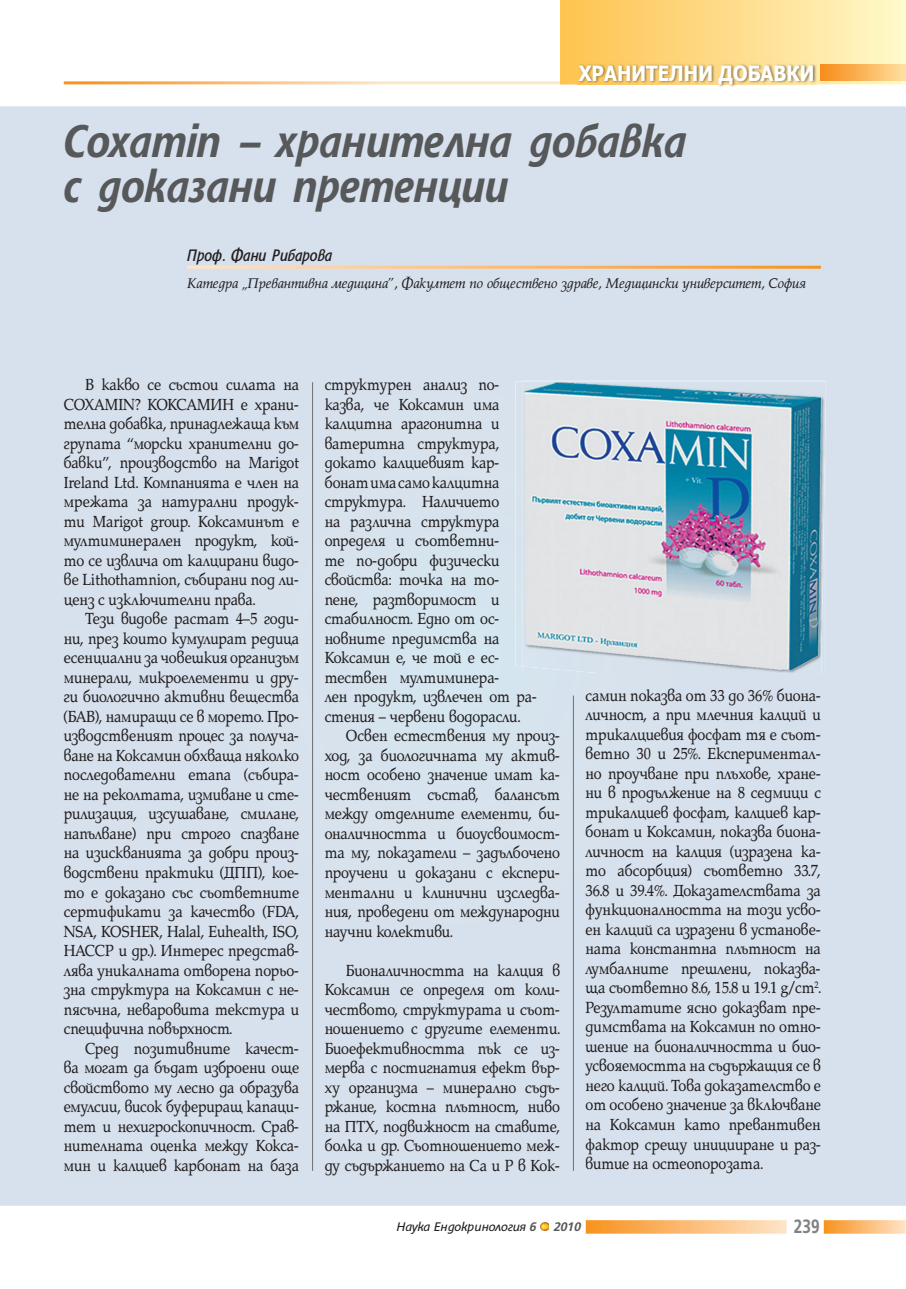
<style>
.page{position:relative;width:906px;height:1289px;background:#fff}
.page>*{position:absolute;margin:0;border:0;box-sizing:border-box;transform-origin:0 0}
.t1{font:italic 700 condensed 49.5px/45px "HS Grotesk Bg";color:#57585a}
.t2{font:700 21px "Tahoma";color:#fff;scale:.9 1}
.t3{font:700 21px "HS Grotesk Bg";color:#808285;scale:.8 1}
.t4{font:italic condensed 18px "HS Grotesk Bg";color:#231f20}
.t5{font:17.25px/19.5px "Platinum Bg";color:#231f20;text-align:justify;scale:.9 1}
.t6{font:italic 15px "Platinum Bg";letter-spacing:-.01em;color:#231f20}
.t7{font:italic 13.5px "HS Grotesk Bg";letter-spacing:-.01em;color:#231f20}
.t8{font:italic 700 13.5px "HS Grotesk Bg";color:#57585a}
.s1{font-weight:700;color:#57585a}
</style>
<div class="page">
<svg style="left:540px;top:1222px;width:9px;height:8px"></svg>
<svg style="left:586px;top:1220px;width:200px;height:13px;background:#fbbb74"></svg>
<svg style="left:824px;top:1220px;width:81px;height:13px"></svg>
<div style="left:0;top:106px;width:906px;height:1099px;background:#d7e1ed"></div>
<hr style="left:187px;top:266px;width:634px;height:3px;background:#fff">
<img style="left:523px;top:380px;width:302px;height:286px">
<img style="left:774px;top:429px;width:51px;height:245px">
<img style="left:523px;top:666px;width:252px;height:8px">
<img style="left:515px;top:381px;width:8px;height:285px">
<img style="left:824px;top:381px;width:2px;height:61px">
<hr style="left:312px;top:382px;width:1px;height:788px;background:#6c6d70">
<hr style="left:573px;top:695px;width:1px;height:475px;background:#6c6d70">
<svg style="left:560px;top:0;width:346px;height:84px;background:#fedd8b"></svg>
<img style="left:577px;top:63px;width:240px;height:24px">
<img style="left:821px;top:64px;width:85px;height:17px">
<p class="t2" style="left:578px;top:60px;width:263px">ХРАНИТЕЛНИ ДОБАВКИ</p>
<h1 class="t1" style="left:64px;top:122px;width:624px">Coxamin – хранителна добавка с доказани претенции</h1>
<p class="t4" style="left:187px;top:249px;width:147px">Проф. Фани Рибарова</p>
<p class="t6" style="left:187px;top:278px;width:620px">Катедра „Превантивна медицина”, Факултет по обществено здраве, Медицински университет, София</p>
<p class="t5" style="left:64px;top:376px;width:263px;text-indent:21px">В какво се състои силата на COXAMIN? КОКСАМИН е храни&shy;телна добавка, принадлежаща към групата “морски хранителни до&shy;бавки”, производство на Marigot Ireland Ltd. Компанията е член на мрежата за натурални продук&shy;ти Marigot group. Коксаминът е мултиминерален продукт, кой&shy;то се извлича от калцирани видо&shy;ве Lithothamnion, събирани под ли&shy;ценз с изключителни права.</p>
<p class="t5" style="left:64px;top:610px;width:263px;text-indent:21px">Тези видове растат 4–5 годи&shy;ни, през които кумулират редица есенциални за човешкия организъм минерали, микроелементи и дру&shy;ги биологично активни вещества (БАВ), намиращи се в морето. Про&shy;изводственият процес за получа&shy;ване на Коксамин обхваща няколко последователни етапа (събира&shy;не на реколтата, измиване и сте&shy;рилизация, изсушаване, смилане, напълване) при строго спазване на изискванията за добри произ&shy;водствени практики (ДПП), кое&shy;то е доказано със съответните сертификати за качество (FDA, NSA, KOSHER, Halal, Euhealth, ISO, HACCP и др.). Интерес представ&shy;лява уникалната отворена порьо&shy;зна структура на Коксамин с не&shy;пясъчна, неваровита текстура и специфична повърхност.</p>
<p class="t5" style="left:64px;top:1039px;width:263px;text-indent:21px">Сред позитивните качест&shy;ва могат да бъдат изброени още свойството му лесно да образува емулсии, висок буфериращ капаци&shy;тет и нехигроскопичност. Срав&shy;нителната оценка между Кокса&shy;мин и калциев карбонат на база</p>
<p class="t5" style="left:325px;top:376px;width:196px">структурен анализ по-</p>
<p class="t5" style="left:325px;top:396px;width:196px">казва, че Коксамин има</p>
<p class="t5" style="left:325px;top:415px;width:196px">калцитна арагонитна и</p>
<p class="t5" style="left:325px;top:435px;width:196px">ватеритна структура,</p>
<p class="t5" style="left:325px;top:454px;width:196px">докато калциевият кар-</p>
<p class="t5" style="left:325px;top:474px;width:196px">бонат има само калцитна</p>
<p class="t5" style="left:325px;top:493px;width:196px">структура. Наличието</p>
<p class="t5" style="left:325px;top:513px;width:196px">на различна структура</p>
<p class="t5" style="left:325px;top:532px;width:196px">определя и съответни-</p>
<p class="t5" style="left:325px;top:552px;width:196px">те по-добри физически</p>
<p class="t5" style="left:325px;top:571px;width:196px">свойства: точка на то-</p>
<p class="t5" style="left:325px;top:591px;width:196px">пене, разтворимост и</p>
<p class="t5" style="left:325px;top:610px;width:196px">стабилност. Едно от ос-</p>
<p class="t5" style="left:325px;top:630px;width:196px">новните предимства на</p>
<p class="t5" style="left:325px;top:649px;width:196px">Коксамин е, че той е ес-</p>
<p class="t5" style="left:325px;top:669px;width:196px">тествен мултиминера-</p>
<p class="t5" style="left:325px;top:688px;width:237px">лен продукт, извлечен от ра-</p>
<p class="t5" style="left:325px;top:708px;width:219px">стения – червени водорасли.</p>
<p class="t5" style="left:346px;top:727px;width:239px">Освен естествения му произ-</p>
<p class="t5" style="left:325px;top:747px;width:263px">ход, за биологичната му актив-</p>
<p class="t5" style="left:325px;top:766px;width:263px">ност особено значение имат ка-</p>
<p class="t5" style="left:325px;top:786px;width:263px">чественият състав, балансът</p>
<p class="t5" style="left:325px;top:805px;width:263px">между отделните елементи, би-</p>
<p class="t5" style="left:325px;top:825px;width:263px">оналичността и биоусвоимост-</p>
<p class="t5" style="left:325px;top:844px;width:263px">та му, показатели – задълбочено</p>
<p class="t5" style="left:325px;top:864px;width:263px">проучени и доказани с експери-</p>
<p class="t5" style="left:325px;top:883px;width:263px">ментални и клинични изследва-</p>
<p class="t5" style="left:325px;top:903px;width:263px">ния, проведени от международни</p>
<p class="t5" style="left:325px;top:922px;width:144px">научни колективи.</p>
<p class="t5" style="left:325px;top:961px;width:263px;text-indent:21px">Бионаличността на калция в Коксамин се определя от коли&shy;чеството, структурата и съот&shy;ношението с другите елементи.<br>Биоефективността пък се из&shy;мерва с постигнатия ефект вър&shy;ху организма – минерално съдъ&shy;ржание, костна плътност, ниво на ПТХ, подвижност на ставите, болка и др. Съотношението меж&shy;ду съдържанието на Са и Р в Кок-</p>
<p class="t5" style="left:585px;top:687px;width:263px">самин показва от 33 до 36% биона&shy;личност, а при млечния калций и трикалциевия фосфат тя е съот&shy;ветно 30 и 25%. Експериментал&shy;но проучване при плъхове, хране&shy;ни в продължение на 8 седмици с трикалциев фосфат, калциев кар&shy;бонат и Коксамин, показва биона&shy;личност на калция (изразена ка&shy;то абсорбция) съответно 33.7, 36.8 и 39.4%. Доказателствата за функционалността на този усво&shy;ен калций са изразени в установе&shy;ната константна плътност на лумбалните прешлени, показва&shy;ща съответно 8.6, 15.8 и 19.1 g/cm<sup>2</sup>.<br>Резултатите ясно доказват пре&shy;димствата на Коксамин по отно&shy;шение на бионаличността и био&shy;усвояемостта на съдържащия се в него калций. Това доказателство е от особено значение за включване на Коксамин като превантивен фактор срещу иницииране и раз&shy;витие на остеопорозата.</p>
<p class="t7" style="left:397px;top:1221px;width:141px">Наука Ендокринология <span class="s1">6</span></p>
<p class="t8" style="left:554px;top:1221px;width:29px">2010</p>
<p class="t3" style="left:794px;top:1218px;width:34px">239</p>
</div>
